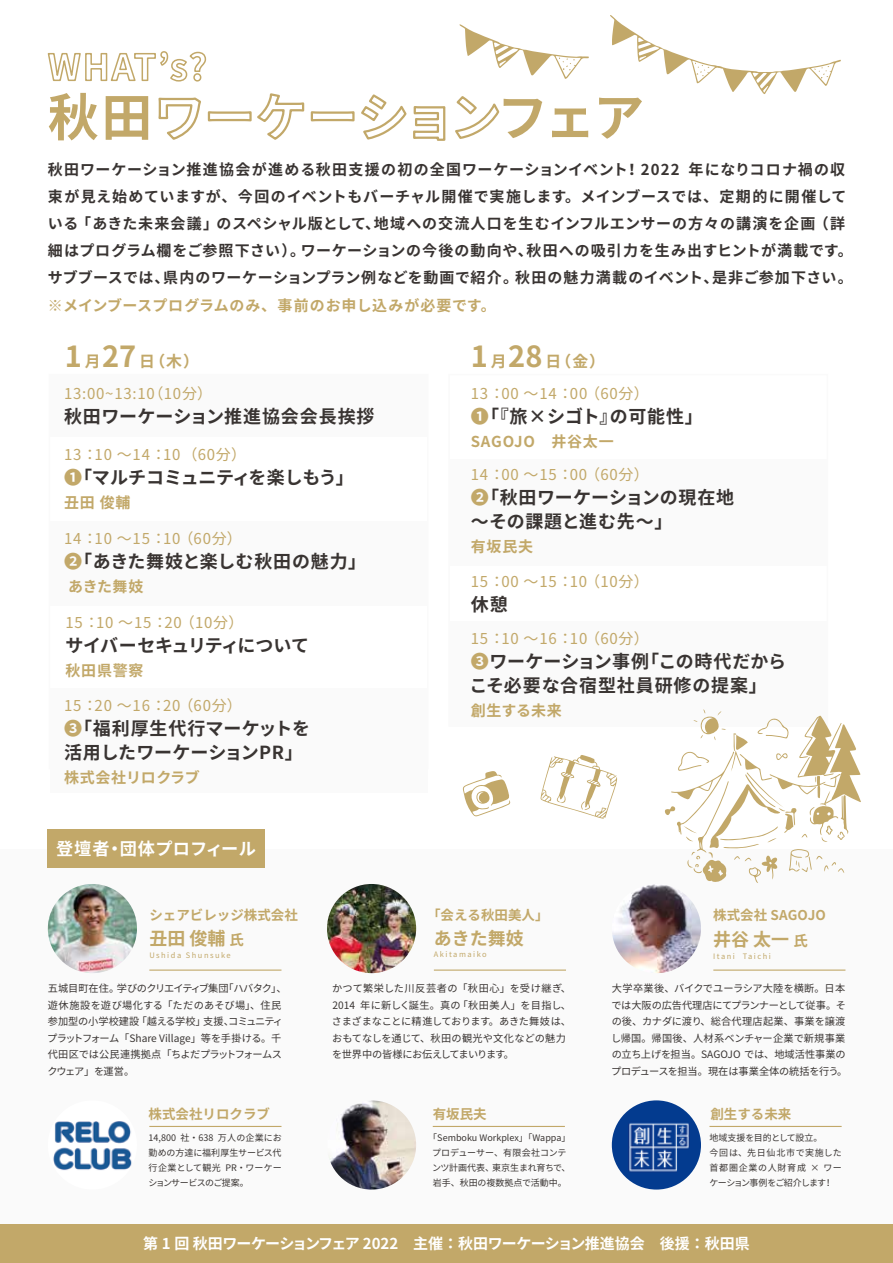
<style>
.page{position:relative;width:893px;height:1263px;background:#fff}
.page>*{position:absolute;margin:0;border:0;box-sizing:border-box;transform-origin:0 0}
.t1{font:700 51px "Noto Sans CJ Kjp";color:#c2a869}
.t2{font:700 18px/24px "Noto Sans CJ Kjp";letter-spacing:.01em;color:#393432}
.t3{font:700 18px/24px "Noto Sans CJ Kjp";letter-spacing:.035em;color:#393432}
.t4{font:700 18px "Noto Sans CJ Kjp";letter-spacing:.04em;color:#393432}
.t5{font:700 18px "Noto Sans CJ Kjp";letter-spacing:.03em;color:#393432}
.t6{font:700 18px "Noto Sans CJ Kjp";letter-spacing:-.01em;color:#393432}
.t7{font:700 18px "Noto Sans CJ Kjp";color:#c2a869}
.t8{font:700 18px "Noto Sans CJ Kjp";letter-spacing:-.035em;color:#393432}
.t9{font:700 17.25px "Noto Sans CJ Kjp";letter-spacing:.02em;color:#fff}
.t10{font:700 15.6px "Noto Sans CJ Kjp";color:#c2a869}
.t11{font:700 15px/27px "Noto Sans CJ Kjp";letter-spacing:.05em;color:#393432}
.t12{font:15px "Noto Sans CJ Kjp";letter-spacing:.05em;color:#c2a869}
.t13{font:700 15px "Noto Sans CJ Kjp";letter-spacing:.05em;color:#c2a869}
.t14{font:700 15px "Noto Sans CJ Kjp";letter-spacing:-.035em;color:#fff}
.t15{font:700 15px "Noto Sans CJ Kjp";letter-spacing:.015em;color:#c2a869}
.t16{font:700 13.5px "Noto Sans CJ Kjp";color:#c2a869}
.t17{font:10.2px/16.5px "Noto Sans CJ Kjp";color:#393432}
.t18{font:9px/15px "Noto Sans CJ Kjp";color:#393432}
.t19{font:7.5px "Noto Sans CJ Kjp";letter-spacing:.2em;color:#c2a869}
.s1{font-size:28.95px}
.s2{color:#c2a869}
.s3{font-size:14.4px}
</style>
<div class="page">
<div style="left:0;top:849px;width:893px;height:375px;background:#fafafa"></div>
<svg style="left:47px;top:51px;width:160px;height:31px"></svg>
<div style="left:0;top:1224px;width:893px;height:39px;background:#c2a869"></div>
<div style="left:48px;top:829px;width:217px;height:38px;background:#c2a869"></div>
<svg style="left:158px;top:93px;width:288px;height:48px"></svg>
<svg style="left:455px;top:96px;width:45px;height:43px"></svg>
<img style="left:612px;top:1100px;width:89px;height:89px;border-radius:45px">
<img style="left:612px;top:884px;width:89px;height:89px;border-radius:45px">
<img style="left:48px;top:1100px;width:89px;height:89px;border-radius:45px">
<img style="left:48px;top:884px;width:89px;height:89px;border-radius:45px">
<hr style="left:149px;top:1126px;width:132px;height:1px;background:#c2a869">
<img style="left:327px;top:1100px;width:89px;height:89px;border-radius:45px">
<hr style="left:433px;top:1126px;width:132px;height:1px;background:#c2a869">
<hr style="left:709px;top:1126px;width:133px;height:1px;background:#c2a869">
<hr style="left:713px;top:969px;width:132px;height:2px;background:#c2a869">
<img style="left:327px;top:884px;width:89px;height:89px;border-radius:45px">
<hr style="left:434px;top:969px;width:132px;height:2px;background:#c2a869">
<hr style="left:149px;top:969px;width:132px;height:2px;background:#c2a869">
<div style="left:50px;top:375px;width:378px;height:61px;background:#fafafa"></div>
<div style="left:50px;top:521px;width:378px;height:84px;background:#fafafa"></div>
<div style="left:50px;top:688px;width:378px;height:104px;background:#fafafa"></div>
<div style="left:449px;top:459px;width:378px;height:106px;background:#fafafa"></div>
<div style="left:449px;top:621px;width:378px;height:105px;background:#fafafa"></div>
<svg style="left:610px;top:15px;width:231px;height:79px"></svg>
<svg style="left:459px;top:24px;width:130px;height:55px"></svg>
<svg style="left:463px;top:771px;width:48px;height:46px"></svg>
<svg style="left:665px;top:709px;width:196px;height:174px"></svg>
<svg style="left:540px;top:755px;width:77px;height:64px"></svg>
<h1 class="t1" style="left:48px;top:88px;width:106px">秋田</h1>
<h1 class="t1" style="left:497px;top:88px;width:149px">フェア</h1>
<p class="t11" style="left:48px;top:157px;width:806px">秋田ワーケーション推進協会が進める秋田支援の初の全国ワーケーションイベント！2022 年になりコロナ禍の収束が見え始めていますが、今回のイベントもバーチャル開催で実施します。メインブースでは、定期的に開催している「あきた未来会議」のスペシャル版として、地域への交流人口を生むインフルエンサーの方々の講演を企画（詳細はプログラム欄をご参照下さい）。ワーケーションの今後の動向や、秋田への吸引力を生み出すヒントが満載です。サブブースでは、県内のワーケーションプラン例などを動画で紹介。秋田の魅力満載のイベント、是非ご参加下さい。</p>
<h3 class="t13" style="left:48px;top:297px;width:449px">※メインブースプログラムのみ、事前のお申し込みが必要です。</h3>
<h3 class="t10" style="left:65px;top:352px;width:136px"><span class="s1">1</span> 月<span class="s1">27</span> 日（木）</h3>
<h3 class="t10" style="left:471px;top:352px;width:136px"><span class="s1">1</span> 月<span class="s1">28</span> 日（金）</h3>
<h3 class="t12" style="left:64px;top:385px;width:150px">13:00~13:10（10分）</h3>
<h2 class="t4" style="left:64px;top:407px;width:312px">秋田ワーケーション推進協会会長挨拶</h2>
<h3 class="t12" style="left:64px;top:446px;width:184px">13 ：10 ～14 ：10 （60分）</h3>
<h2 class="t6" style="left:64px;top:467px;width:291px"><span class="s2">❶</span>「マルチコミュニティを楽しもう」</h2>
<h3 class="t13" style="left:64px;top:494px;width:68px">丑田 俊輔</h3>
<h3 class="t12" style="left:64px;top:530px;width:179px">14 ：10 ～15 ：10 （60分）</h3>
<h2 class="t5" style="left:64px;top:552px;width:304px"><span class="s2">❷</span>「あきた舞妓と楽しむ秋田の魅力」</h2>
<h3 class="t13" style="left:68px;top:578px;width:77px">あきた舞妓</h3>
<h3 class="t12" style="left:66px;top:614px;width:179px">15 ：10 ～15 ：20 （10分）</h3>
<h2 class="t8" style="left:65px;top:635px;width:245px">サイバーセキュリティについて</h2>
<h3 class="t13" style="left:66px;top:662px;width:79px">秋田県警察</h3>
<h3 class="t12" style="left:64px;top:697px;width:179px">15 ：20 ～16 ：20 （60分）</h3>
<h2 class="t2" style="left:64px;top:716px;width:247px"><span class="s2">❸</span>「福利厚生代行マーケットを活用したワーケーションPR」</h2>
<h3 class="t15" style="left:64px;top:769px;width:137px">株式会社リロクラブ</h3>
<h3 class="t9" style="left:56px;top:839px;width:201px">登壇者・団体プロフィール</h3>
<h3 class="t12" style="left:471px;top:385px;width:179px">13 ：00 ～14 ：00 （60分）</h3>
<h2 class="t2" style="left:471px;top:405px;width:233px"><span class="s2">❶</span>「『旅×シゴト』の可能性」</h2>
<h3 class="t13" style="left:471px;top:433px;width:144px">SAGOJO　井谷太一</h3>
<h3 class="t12" style="left:471px;top:466px;width:179px">14 ：00 ～15 ：00 （60分）</h3>
<h2 class="t2" style="left:471px;top:486px;width:265px"><span class="s2">❷</span>「秋田ワーケーションの現在地～その課題と進む先～」</h2>
<h3 class="t13" style="left:471px;top:538px;width:64px">有坂民夫</h3>
<h3 class="t12" style="left:471px;top:573px;width:179px">15 ：00 ～15 ：10 （10分）</h3>
<h2 class="t2" style="left:471px;top:593px;width:38px">休憩</h2>
<h3 class="t12" style="left:471px;top:630px;width:179px">15 ：10 ～16 ：10 （60分）</h3>
<h2 class="t3" style="left:470px;top:650px;width:318px"><span class="s2">❸</span>ワーケーション事例「この時代だからこそ必要な合宿型社員研修の提案」</h2>
<h3 class="t13" style="left:471px;top:702px;width:93px">創生する未来</h3>
<h3 class="t16" style="left:149px;top:907px;width:150px">シェアビレッジ株式会社</h3>
<h2 class="t7" style="left:149px;top:928px;width:96px">丑田 俊輔<span class="s3">氏</span></h2>
<p class="t19" style="left:149px;top:951px;width:83px">Ushida Shunsuke</p>
<p class="t17" style="left:47px;top:980px;width:241px">五城目町在住。学びのクリエイティブ集団「ハバタク」、遊休施設を遊び場化する「ただのあそび場」、住民参加型の小学校建設「越える学校」支援、コミュニティプラットフォーム「Share Village」等を手掛ける。千代田区では公民連携拠点「ちよだプラットフォームスクウェア」を運営。</p>
<h3 class="t16" style="left:149px;top:1107px;width:123px">株式会社リロクラブ</h3>
<p class="t18" style="left:148px;top:1130px;width:135px;text-align:justify">14,800 社・638 万人の企業にお勤めの方達に福利厚生サービス代行企業として観光 PR・ワーケーションサービスのご提案。</p>
<h3 class="t16" style="left:427px;top:907px;width:123px">「会える秋田美人」</h3>
<h2 class="t7" style="left:434px;top:928px;width:91px">あきた舞妓</h2>
<p class="t19" style="left:434px;top:950px;width:54px">Akitamaiko</p>
<p class="t17" style="left:332px;top:980px;width:241px">かつて繁栄した川反芸者の「秋田心」を受け継ぎ、<br>2014 年に新しく誕生。真の 「秋田美人」を目指し、さまざまなことに精進しております。あきた舞妓は、おもてなしを通じて、秋田の観光や文化などの魅力を世界中の皆様にお伝えしてまいります。</p>
<h3 class="t16" style="left:433px;top:1107px;width:55px">有坂民夫</h3>
<p class="t18" style="left:428px;top:1130px;width:144px;text-align:center">「Semboku Workplex」「Wappa」プロデューサー、有限会社コンテンツ計画代表、東京生まれ育ちで、岩手、秋田の複数拠点で活動中。</p>
<h3 class="t16" style="left:713px;top:907px;width:114px">株式会社 SAGOJO</h3>
<h2 class="t7" style="left:713px;top:929px;width:96px">井谷 太一 <span class="s3">氏</span></h2>
<p class="t17" style="left:611px;top:980px;width:238px">大学卒業後、バイクでユーラシア大陸を横断。日本では大阪の広告代理店にてプランナーとして従事。その後、カナダに渡り、総合代理店起業、事業を譲渡し帰国。帰国後、人材系ベンチャー企業で新規事業の立ち上げを担当。SAGOJO では、地域活性事業のプロデュースを担当。現在は事業全体の統括を行う。</p>
<p class="t19" style="left:713px;top:952px;width:59px">Itani Taichi</p>
<h3 class="t16" style="left:710px;top:1107px;width:82px">創生する未来</h3>
<p class="t18" style="left:709px;top:1130px;width:134px">地域支援を目的として設立。<br>今回は、先日仙北市で実施した首都圏企業の人財育成 × ワーケーション事例をご紹介します！</p>
<h3 class="t14" style="left:128px;top:1235px;width:638px">　第 1 回 秋田ワーケーションフェア 2022　主催：秋田ワーケーション推進協会　後援：秋田県　</h3>
</div>
